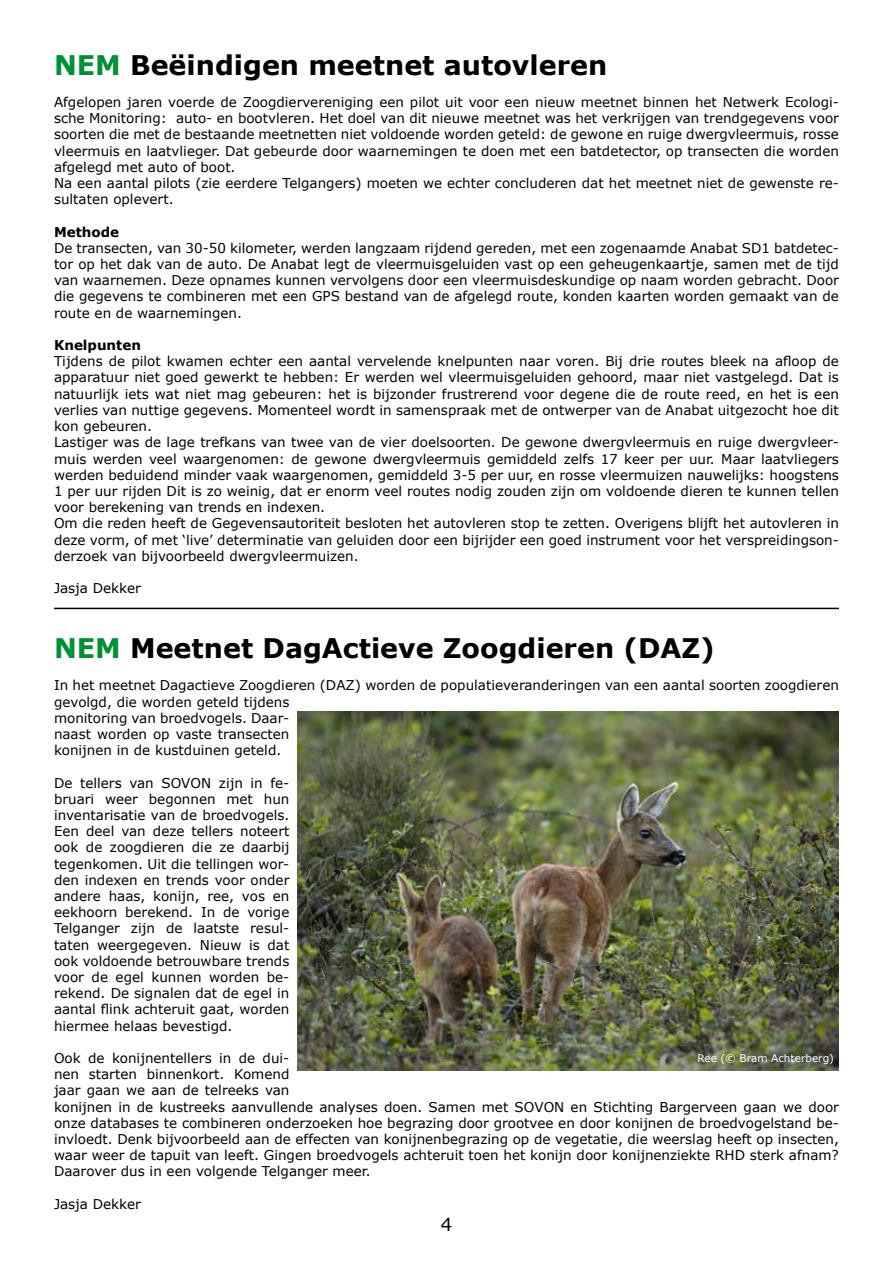
<style>
.page{position:relative;width:893px;height:1263px;background:#fff}
.page>*{position:absolute;margin:0;border:0;box-sizing:border-box;transform-origin:0 0}
.t1{font:700 27px "Verdana";color:#000}
.t2{font:18px "Verdana";color:#000}
.t3{font:13.5px/16.2px "Verdana";color:#000}
.t4{font:700 13.5px "Verdana";color:#000}
.t5{font:10.5px "Verdana";color:#fff}
.s1{color:#009036}
</style>
<div class="page">
<hr style="left:54px;top:608px;width:785px;height:1px;background:#000">
<img style="left:298px;top:711px;width:541px;height:360px">
<h1 class="t1" style="left:54px;top:48px;width:555px"><span class="s1">NEM</span> Beëindigen meetnet autovleren</h1>
<p class="t3" style="left:54px;top:94px;width:786px">Afgelopen jaren voerde de Zoogdiervereniging een pilot uit voor een nieuw meetnet binnen het Netwerk Ecologi&shy;sche Monitoring: auto- en bootvleren. Het doel van dit nieuwe meetnet was het verkrijgen van trendgegevens voor soorten die met de bestaande meetnetten niet voldoende worden geteld: de gewone en ruige dwergvleermuis, rosse vleermuis en laatvlieger. Dat gebeurde door waarnemingen te doen met een batdetector, op transecten die worden afgelegd met auto of boot.<br>Na een aantal pilots (zie eerdere Telgangers) moeten we echter concluderen dat het meetnet niet de gewenste re&shy;sultaten oplevert.</p>
<p class="t4" style="left:54px;top:223px;width:67px">Methode</p>
<p class="t3" style="left:54px;top:239px;width:786px;text-align:justify">De transecten, van 30-50 kilometer, werden langzaam rijdend gereden, met een zogenaamde Anabat SD1 batdetec&shy;tor op het dak van de auto. De Anabat legt de vleermuisgeluiden vast op een geheugenkaartje, samen met de tijd van waarnemen. Deze opnames kunnen vervolgens door een vleermuisdeskundige op naam worden gebracht. Door die gegevens te combineren met een GPS bestand van de afgelegd route, konden kaarten worden gemaakt van de route en de waarnemingen.</p>
<p class="t4" style="left:54px;top:337px;width:88px">Knelpunten</p>
<p class="t3" style="left:54px;top:353px;width:786px">Tijdens de pilot kwamen echter een aantal vervelende knelpunten naar voren. Bij drie routes bleek na afloop de apparatuur niet goed gewerkt te hebben: Er werden wel vleermuisgeluiden gehoord, maar niet vastgelegd. Dat is natuurlijk iets wat niet mag gebeuren: het is bijzonder frustrerend voor degene die de route reed, en het is een verlies van nuttige gegevens. Momenteel wordt in samenspraak met de ontwerper van de Anabat uitgezocht hoe dit kon gebeuren.<br>Lastiger was de lage trefkans van twee van de vier doelsoorten. De gewone dwergvleermuis en ruige dwergvleer&shy;muis werden veel waargenomen: de gewone dwergvleermuis gemiddeld zelfs 17 keer per uur. Maar laatvliegers werden beduidend minder vaak waargenomen, gemiddeld 3-5 per uur, en rosse vleermuizen nauwelijks: hoogstens 1 per uur rijden Dit is zo weinig, dat er enorm veel routes nodig zouden zijn om voldoende dieren te kunnen tellen voor berekening van trends en indexen.<br>Om die reden heeft de Gegevensautoriteit besloten het autovleren stop te zetten. Overigens blijft het autovleren in deze vorm, of met ‘live’ determinatie van geluiden door een bijrijder een goed instrument voor het verspreidingson&shy;derzoek van bijvoorbeeld dwergvleermuizen.</p>
<p class="t3" style="left:54px;top:580px;width:88px">Jasja Dekker</p>
<h1 class="t1" style="left:54px;top:631px;width:662px"><span class="s1">NEM</span> Meetnet DagActieve Zoogdieren (DAZ)</h1>
<p class="t3" style="left:54px;top:677px;width:786px">In het meetnet Dagactieve Zoogdieren (DAZ) worden de populatieveranderingen van een aantal soorten zoogdieren gevolgd, die worden geteld tijdens<br>monitoring van broedvogels. Daar-<br>naast worden op vaste transecten<br>konijnen in de kustduinen geteld.</p>
<p class="t3" style="left:54px;top:774px;width:237px;text-align:justify">De tellers van SOVON zijn in fe&shy;bruari weer begonnen met hun inventarisatie van de broedvogels.<br>Een deel van deze tellers noteert ook de zoogdieren die ze daarbij tegenkomen. Uit die tellingen wor&shy;den indexen en trends voor onder andere haas, konijn, ree, vos en eekhoorn berekend. In de vorige Telganger zijn de laatste resul&shy;taten weergegeven. Nieuw is dat ook voldoende betrouwbare trends voor de egel kunnen worden be&shy;rekend. De signalen dat de egel in aantal flink achteruit gaat, worden hiermee helaas bevestigd.</p>
<p class="t3" style="left:54px;top:1049px;width:786px">Ook de konijnentellers in de dui-<br>nen starten binnenkort. Komend<br>jaar gaan we aan de telreeks van<br>konijnen in de kustreeks aanvullende analyses doen. Samen met SOVON en Stichting Bargerveen gaan we door onze databases te combineren onderzoeken hoe begrazing door grootvee en door konijnen de broedvogelstand be&shy;ï nvloedt. Denk bijvoorbeeld aan de effecten van konijnenbegrazing op de vegetatie, die weerslag heeft op insecten, waar weer de tapuit van leeft. Gingen broedvogels achteruit toen het konijn door konijnenziekte RHD sterk afnam?<br>Daarover dus in een volgende Telganger meer.</p>
<p class="t3" style="left:54px;top:1195px;width:88px">Jasja Dekker</p>
<p class="t5" style="left:697px;top:1052px;width:138px">Ree (© Bram Achterberg)</p>
<h2 class="t2" style="left:441px;top:1213px;width:13px">4</h2>
</div>
